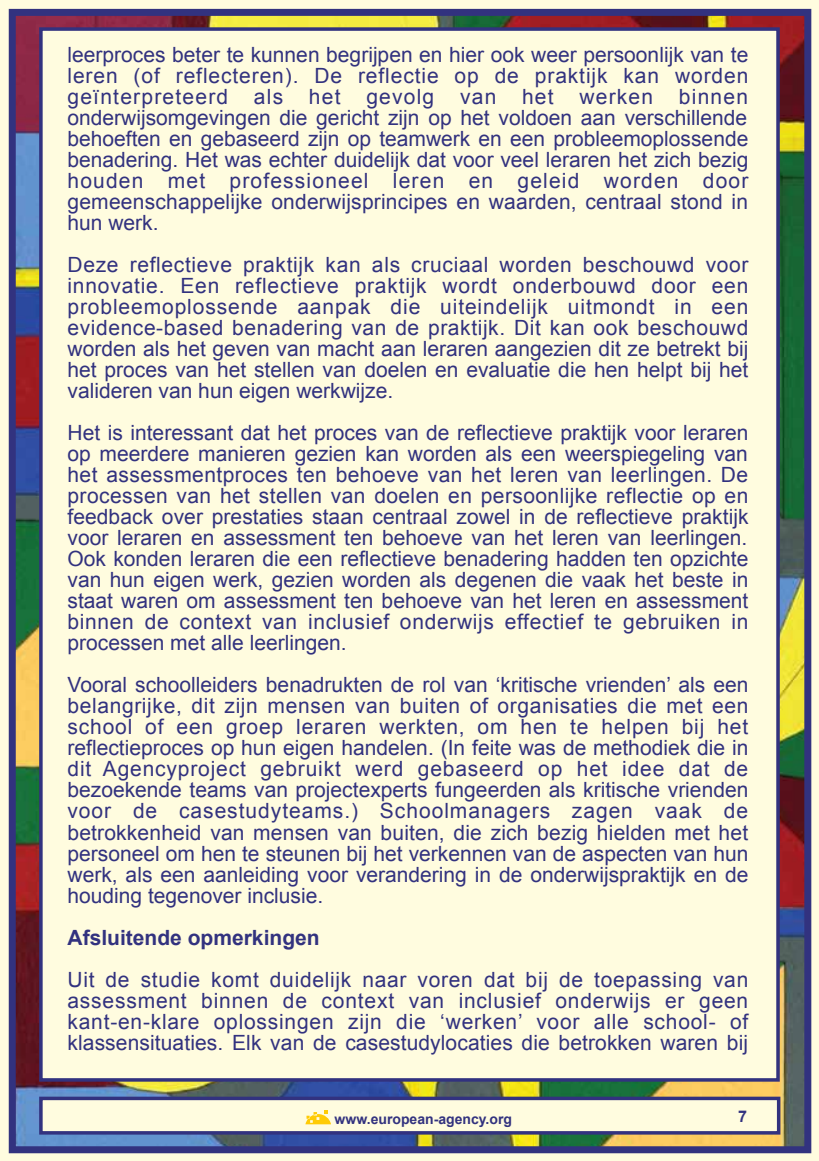
<style>
.page{position:relative;width:819px;height:1161px;background:#fff}
.page>*{position:absolute;margin:0;border:0;box-sizing:border-box;transform-origin:0 0}
.t1{font:21px/21px "Arial";color:#32327f;text-align:justify}
.t2{font:700 21px "Arial";color:#32327f}
.t3{font:700 16.1px "Arial";color:#32327f}
.t4{font:700 14px "Arial";color:#32327f}
</style>
<div class="page">
<img style="left:17px;top:17px;width:786px;height:1128px">
<div style="left:0;top:0;width:819px;height:12px;background:#fffcdf"></div>
<div style="left:807px;top:0;width:12px;height:1161px;background:#fffcdf"></div>
<div style="left:0;top:1150px;width:819px;height:11px;background:#fffcdf"></div>
<div style="left:0;top:0;width:12px;height:1161px;background:#fffcdf"></div>
<div style="left:9px;top:9px;width:802px;height:1144px;border:7px solid #32327f"></div>
<div style="left:39px;top:27px;width:740px;height:1054px;background:#fffcdf;border:4px solid #32327f"></div>
<div style="left:39px;top:1096px;width:741px;height:38px;background:#fffcdf;border:4px solid #32327f"></div>
<svg style="left:305px;top:1111px;width:26px;height:13px"></svg>
<p class="t1" style="left:67px;top:45px;width:682px">leerproces beter te kunnen begrijpen en hier ook weer persoonlijk van te leren (of reflecteren). De reflectie op de praktijk kan worden geïnterpreteerd als het gevolg van het werken binnen onderwijsomgevingen die gericht zijn op het voldoen aan verschillende behoeften en gebaseerd zijn op teamwerk en een probleemoplossende benadering. Het was echter duidelijk dat voor veel leraren het zich bezig houden met professioneel leren en geleid worden door gemeenschappelijke onderwijsprincipes en waarden, centraal stond in hun werk.</p>
<p class="t1" style="left:67px;top:255px;width:682px">Deze reflectieve praktijk kan als cruciaal worden beschouwd voor innovatie. Een reflectieve praktijk wordt onderbouwd door een probleemoplossende aanpak die uiteindelijk uitmondt in een evidence-based benadering van de praktijk. Dit kan ook beschouwd worden als het geven van macht aan leraren aangezien dit ze betrekt bij het proces van het stellen van doelen en evaluatie die hen helpt bij het valideren van hun eigen werkwijze.</p>
<p class="t1" style="left:67px;top:423px;width:682px">Het is interessant dat het proces van de reflectieve praktijk voor leraren op meerdere manieren gezien kan worden als een weerspiegeling van het assessmentproces ten behoeve van het leren van leerlingen. De processen van het stellen van doelen en persoonlijke reflectie op en feedback over prestaties staan centraal zowel in de reflectieve praktijk voor leraren en assessment ten behoeve van het leren van leerlingen.<br>Ook konden leraren die een reflectieve benadering hadden ten opzichte van hun eigen werk, gezien worden als degenen die vaak het beste in staat waren om assessment ten behoeve van het leren en assessment binnen de context van inclusief onderwijs effectief te gebruiken in processen met alle leerlingen.</p>
<p class="t1" style="left:67px;top:675px;width:682px">Vooral schoolleiders benadrukten de rol van ‘kritische vrienden’ als een belangrijke, dit zijn mensen van buiten of organisaties die met een school of een groep leraren werkten, om hen te helpen bij het reflectieproces op hun eigen handelen. (In feite was de methodiek die in dit Agencyproject gebruikt werd gebaseerd op het idee dat de bezoekende teams van projectexperts fungeerden als kritische vrienden voor de casestudyteams.) Schoolmanagers zagen vaak de betrokkenheid van mensen van buiten, die zich bezig hielden met het personeel om hen te steunen bij het verkennen van de aspecten van hun werk, als een aanleiding voor verandering in de onderwijspraktijk en de houding tegenover inclusie.</p>
<p class="t2" style="left:67px;top:923px;width:254px">Afsluitende opmerkingen</p>
<p class="t1" style="left:67px;top:969px;width:682px">Uit de studie komt duidelijk naar voren dat bij de toepassing van assessment binnen de context van inclusief onderwijs er geen kant-en-klare oplossingen zijn die ‘werken’ voor alle school- of klassensituaties. Elk van de casestudylocaties die betrokken waren bij</p>
<p class="t4" style="left:334px;top:1110px;width:179px">www.european-agency.org</p>
<p class="t3" style="left:738px;top:1106px;width:10px">7</p>
</div>
